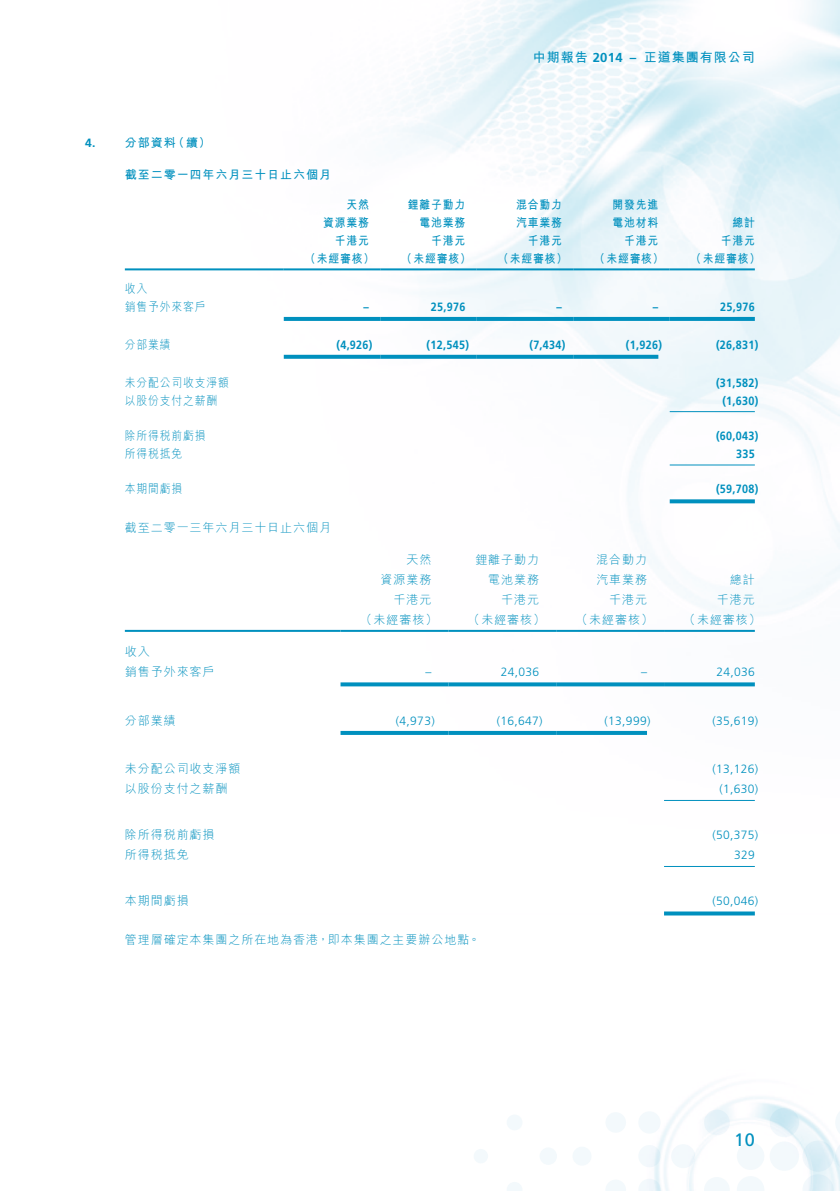
<style>
.page{position:relative;width:840px;height:1191px;background:#fff}
.page>*{position:absolute;margin:0;border:0;box-sizing:border-box;transform-origin:0 0}
.t1{font:18px "Frutiger LT Std";color:#0090be}
.t2{font:700 13px "M Hei HK";letter-spacing:.08em;color:#0090be}
.t3{font:700 13px "Frutiger LT Std";color:#0090be}
.Notes{font:300 12px "M Hei HK";letter-spacing:.08em;color:#0090be}
.Body_Text{font:700 12px "Frutiger LT Std";letter-spacing:.03em;color:#0090be;scale:.9 1}
.Notes-2{font:300 12px "Frutiger LT Std";letter-spacing:.03em;color:#0090be}
.Body_Text-2{font:700 12px "M Hei HK";letter-spacing:.08em;color:#0090be;scale:.9 1}
.Body_Text-3{font:300 12px "M Hei HK";letter-spacing:.08em;color:#0090be;scale:.9 1}
.Notes-3{font:700 12px "M Hei HK";letter-spacing:.08em;color:#0090be}
.Notes_HD1{font:700 12px "M Hei HK";color:#0090be}
.Notes_HD1-2{font:700 12px "Frutiger LT Std";color:#0090be}
.s1{font-family:"Frutiger LT Std"}
</style>
<div class="page">
<img style="left:124px;top:0;width:715px;height:914px">
<img style="left:645px;top:1091px;width:157px;height:100px">
<div style="left:473px;top:1149px;width:14px;height:14px;background:#f3f9fc;border-radius:50%"></div>
<svg style="left:507px;top:1182px;width:15px;height:9px"></svg>
<div style="left:506px;top:1114px;width:16px;height:16px;background:#f3f9fc;border-radius:50%"></div>
<div style="left:539px;top:1147px;width:17px;height:17px;background:#f3f9fc;border-radius:50%"></div>
<div style="left:572px;top:1146px;width:19px;height:19px;background:#f3f9fc;border-radius:50%"></div>
<svg style="left:606px;top:1180px;width:19px;height:11px"></svg>
<div style="left:605px;top:1112px;width:20px;height:20px;background:#f3f9fc;border-radius:50%"></div>
<svg style="left:639px;top:1178px;width:21px;height:13px"></svg>
<div style="left:638px;top:1145px;width:22px;height:22px;background:#f3f9fc;border-radius:50%"></div>
<div style="left:638px;top:1111px;width:22px;height:22px;background:#f3f9fc;border-radius:50%"></div>
<div style="left:670px;top:1144px;width:24px;height:24px;background:#f3f9fc;border-radius:50%"></div>
<svg style="left:703px;top:1177px;width:26px;height:14px"></svg>
<div style="left:703px;top:1109px;width:26px;height:26px;background:#e6f2f8;border-radius:50%"></div>
<svg style="left:736px;top:1176px;width:28px;height:15px"></svg>
<div style="left:736px;top:1142px;width:28px;height:27px;background:#f3f9fc;border-radius:50%"></div>
<div style="left:769px;top:1141px;width:29px;height:29px;background:#f3f9fc;border-radius:50%"></div>
<svg style="left:769px;top:1107px;width:29px;height:30px"></svg>
<svg style="left:802px;top:1113px;width:37px;height:78px"></svg>
<hr style="left:125px;top:268px;width:158px;height:2px;background:#0090be">
<hr style="left:283px;top:268px;width:97px;height:2px;background:#0090be">
<hr style="left:380px;top:268px;width:96px;height:2px;background:#0090be">
<hr style="left:476px;top:268px;width:97px;height:2px;background:#0090be">
<hr style="left:573px;top:268px;width:96px;height:2px;background:#0090be">
<hr style="left:669px;top:268px;width:85px;height:2px;background:#0090be">
<svg style="left:283px;top:317px;width:97px;height:4px"></svg>
<svg style="left:380px;top:317px;width:96px;height:4px"></svg>
<svg style="left:476px;top:317px;width:97px;height:4px"></svg>
<svg style="left:573px;top:317px;width:96px;height:4px"></svg>
<svg style="left:669px;top:317px;width:85px;height:4px"></svg>
<svg style="left:283px;top:355px;width:97px;height:4px"></svg>
<svg style="left:380px;top:355px;width:96px;height:4px"></svg>
<svg style="left:476px;top:355px;width:97px;height:4px"></svg>
<svg style="left:573px;top:355px;width:85px;height:4px"></svg>
<hr style="left:669px;top:411px;width:85px;height:1px;background:#0090be">
<hr style="left:669px;top:464px;width:85px;height:1px;background:#0090be">
<svg style="left:669px;top:499px;width:85px;height:4px"></svg>
<hr style="left:125px;top:630px;width:215px;height:2px;background:#0090be">
<hr style="left:340px;top:630px;width:108px;height:2px;background:#0090be">
<hr style="left:448px;top:630px;width:108px;height:2px;background:#0090be">
<hr style="left:556px;top:630px;width:107px;height:2px;background:#0090be">
<hr style="left:663px;top:630px;width:91px;height:2px;background:#0090be">
<svg style="left:340px;top:682px;width:108px;height:4px"></svg>
<svg style="left:448px;top:682px;width:108px;height:4px"></svg>
<svg style="left:556px;top:682px;width:107px;height:4px"></svg>
<svg style="left:663px;top:682px;width:91px;height:4px"></svg>
<svg style="left:340px;top:731px;width:108px;height:4px"></svg>
<svg style="left:448px;top:731px;width:108px;height:4px"></svg>
<svg style="left:556px;top:731px;width:90px;height:4px"></svg>
<hr style="left:663px;top:800px;width:91px;height:1px;background:#0090be">
<hr style="left:663px;top:866px;width:91px;height:1px;background:#0090be">
<svg style="left:663px;top:911px;width:91px;height:4px"></svg>
<p class="Notes_HD1-2" style="left:85px;top:136px;width:12px">4.</p>
<p class="t2" style="left:532px;top:48px;width:91px">中期報告 <span class="s1">2014</span></p>
<p class="t3" style="left:629px;top:50px;width:8px">–</p>
<p class="t2" style="left:643px;top:48px;width:113px">正道集團有限公司</p>
<p class="Notes_HD1" style="left:125px;top:134px;width:52px">分部資料</p>
<p class="Notes_HD1" style="left:172px;top:134px;width:40px">（續(</p>
<p class="Notes-3" style="left:125px;top:166px;width:208px">截至二零一四年六月三十日止六個月</p>
<p class="Body_Text-2" style="left:346px;top:196px;width:26px">天然</p>
<p class="Body_Text-2" style="left:323px;top:214px;width:52px">資源業務</p>
<p class="Body_Text-2" style="left:408px;top:196px;width:65px">鋰離子動力</p>
<p class="Body_Text-2" style="left:419px;top:214px;width:52px">電池業務</p>
<p class="Body_Text-2" style="left:516px;top:196px;width:52px">混合動力</p>
<p class="Body_Text-2" style="left:516px;top:214px;width:52px">汽車業務</p>
<p class="Body_Text-2" style="left:612px;top:196px;width:52px">開發先進</p>
<p class="Body_Text-2" style="left:612px;top:214px;width:52px">電池材料</p>
<p class="Body_Text-2" style="left:732px;top:214px;width:26px">總計</p>
<p class="Body_Text-2" style="left:334px;top:232px;width:39px">千港元</p>
<p class="Body_Text-2" style="left:431px;top:232px;width:39px">千港元</p>
<p class="Body_Text-2" style="left:527px;top:232px;width:39px">千港元</p>
<p class="Body_Text-2" style="left:624px;top:232px;width:39px">千港元</p>
<p class="Body_Text-2" style="left:720px;top:232px;width:39px">千港元</p>
<p class="Body_Text-2" style="left:304px;top:250px;width:79px">（未經審核）</p>
<p class="Body_Text-2" style="left:401px;top:250px;width:79px">（未經審核）</p>
<p class="Body_Text-2" style="left:497px;top:250px;width:79px">（未經審核）</p>
<p class="Body_Text-2" style="left:593px;top:250px;width:79px">（未經審核）</p>
<p class="Body_Text-2" style="left:690px;top:250px;width:79px">（未經審核(</p>
<p class="Body_Text-3" style="left:125px;top:282px;width:26px">收入</p>
<p class="Body_Text-3" style="left:125px;top:300px;width:91px">銷售予外來客戶</p>
<p class="Body_Text" style="left:363px;top:300px;width:7px">–</p>
<p class="Body_Text" style="left:430px;top:300px;width:40px">25,976</p>
<p class="Body_Text" style="left:556px;top:300px;width:8px">–</p>
<p class="Body_Text" style="left:652px;top:300px;width:8px">–</p>
<p class="Body_Text" style="left:719px;top:300px;width:40px">25,976</p>
<p class="Body_Text-3" style="left:125px;top:338px;width:52px">分部業績</p>
<p class="Body_Text" style="left:336px;top:337px;width:42px">)4,926(</p>
<p class="Body_Text" style="left:426px;top:337px;width:49px">)12,545(</p>
<p class="Body_Text" style="left:529px;top:337px;width:42px">)7,434(</p>
<p class="Body_Text" style="left:625px;top:337px;width:42px">)1,926(</p>
<p class="Body_Text" style="left:715px;top:337px;width:49px">)26,831(</p>
<p class="Body_Text-3" style="left:125px;top:376px;width:117px">未分配公司收支淨額</p>
<p class="Body_Text" style="left:715px;top:375px;width:49px">)31,582(</p>
<p class="Body_Text-3" style="left:125px;top:394px;width:104px">以股份支付之薪酬</p>
<p class="Body_Text" style="left:722px;top:393px;width:42px">)1,630(</p>
<p class="Body_Text-3" style="left:125px;top:429px;width:91px">除所得稅前虧損</p>
<p class="Body_Text" style="left:715px;top:429px;width:49px">)60,043(</p>
<p class="Body_Text-3" style="left:125px;top:447px;width:65px">所得稅抵免</p>
<p class="Body_Text" style="left:735px;top:447px;width:22px">335</p>
<p class="Body_Text-3" style="left:125px;top:483px;width:65px">本期間虧損</p>
<p class="Notes" style="left:125px;top:522px;width:208px">截至二零一三年六月三十日止六個月</p>
<p class="Body_Text" style="left:715px;top:482px;width:49px">)59,708(</p>
<p class="Notes" style="left:406px;top:554px;width:26px">天然</p>
<p class="Notes" style="left:380px;top:574px;width:52px">資源業務</p>
<p class="Notes" style="left:475px;top:554px;width:65px">鋰離子動力</p>
<p class="Notes" style="left:488px;top:574px;width:52px">電池業務</p>
<p class="Notes" style="left:595px;top:554px;width:52px">混合動力</p>
<p class="Notes" style="left:595px;top:574px;width:52px">汽車業務</p>
<p class="Notes" style="left:729px;top:574px;width:26px">總計</p>
<p class="Notes" style="left:393px;top:594px;width:39px">千港元</p>
<p class="Notes" style="left:501px;top:594px;width:39px">千港元</p>
<p class="Notes" style="left:608px;top:594px;width:39px">千港元</p>
<p class="Notes" style="left:716px;top:594px;width:39px">千港元</p>
<p class="Notes" style="left:360px;top:614px;width:79px">（未經審核）</p>
<p class="Notes" style="left:467px;top:614px;width:79px">（未經審核）</p>
<p class="Notes" style="left:575px;top:614px;width:79px">（未經審核）</p>
<p class="Notes" style="left:683px;top:614px;width:79px">（未經審核(</p>
<p class="Notes" style="left:125px;top:646px;width:26px">收入</p>
<p class="Notes" style="left:125px;top:666px;width:91px">銷售予外來客戶</p>
<p class="Notes-2" style="left:425px;top:665px;width:7px">–</p>
<p class="Notes-2" style="left:500px;top:665px;width:40px">24,036</p>
<p class="Notes-2" style="left:640px;top:665px;width:7px">–</p>
<p class="Notes-2" style="left:716px;top:665px;width:40px">24,036</p>
<p class="Notes" style="left:125px;top:714px;width:52px">分部業績</p>
<p class="Notes-2" style="left:396px;top:714px;width:40px">)4,973(</p>
<p class="Notes-2" style="left:496px;top:714px;width:47px">)16,647(</p>
<p class="Notes-2" style="left:604px;top:714px;width:47px">)13,999(</p>
<p class="Notes-2" style="left:712px;top:714px;width:47px">)35,619(</p>
<p class="Notes" style="left:125px;top:763px;width:117px">未分配公司收支淨額</p>
<p class="Notes-2" style="left:712px;top:762px;width:47px">)13,126(</p>
<p class="Notes" style="left:125px;top:783px;width:104px">以股份支付之薪酬</p>
<p class="Notes-2" style="left:719px;top:782px;width:40px">)1,630(</p>
<p class="Notes" style="left:125px;top:829px;width:91px">除所得稅前虧損</p>
<p class="Notes-2" style="left:712px;top:828px;width:47px">)50,375(</p>
<p class="Notes" style="left:125px;top:849px;width:65px">所得稅抵免</p>
<p class="Notes-2" style="left:733px;top:848px;width:22px">329</p>
<p class="Notes" style="left:125px;top:895px;width:65px">本期間虧損</p>
<p class="Notes" style="left:125px;top:934px;width:356px">管理層確定本集團之所在地為香港，即本集團之主要辦公地點。</p>
<p class="Notes-2" style="left:712px;top:894px;width:47px">)50,046(</p>
<h1 class="t1" style="left:733px;top:1129px;width:22px">10</h1>
</div>
